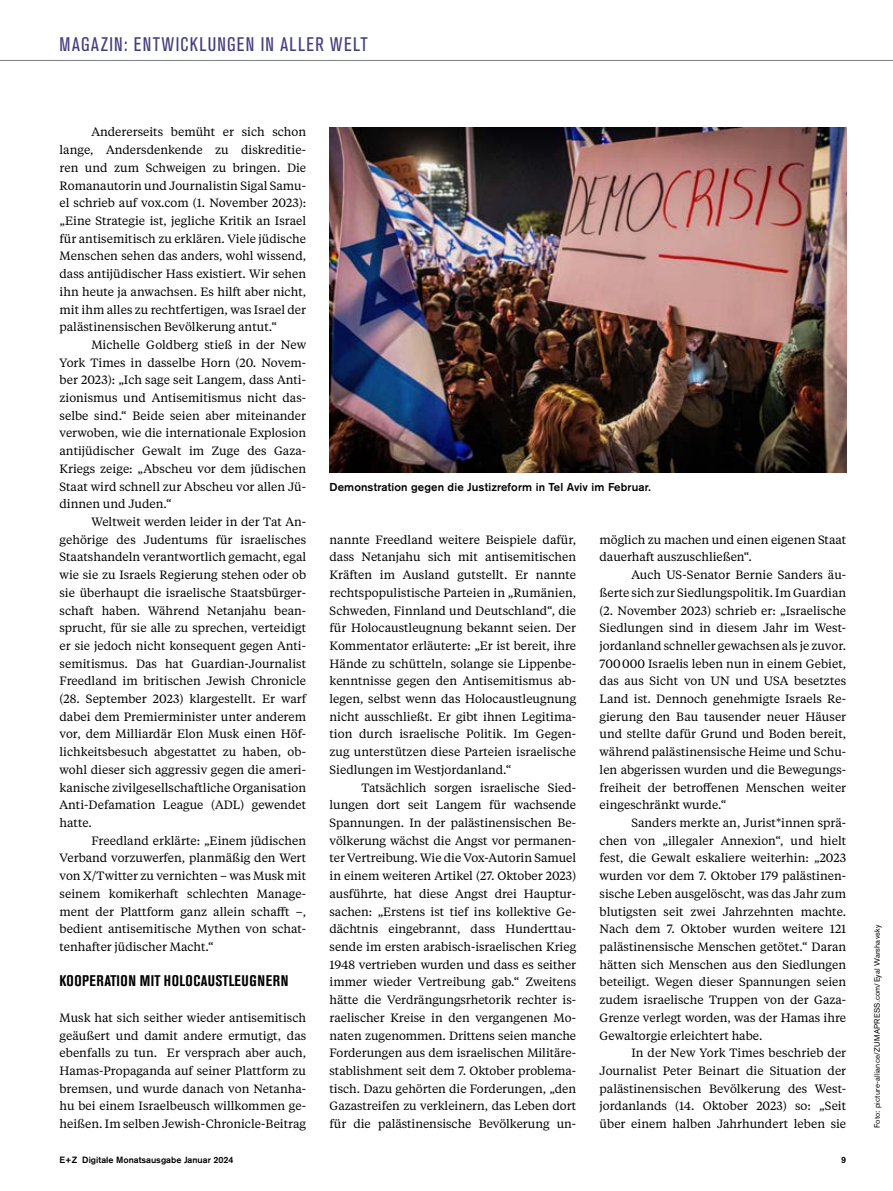
<style>
.page{position:relative;width:893px;height:1191px;background:#fff}
.page>*{position:absolute;margin:0;border:0;box-sizing:border-box;transform-origin:0 0}
.t1{font:condensed 19.5px "Akzidenz Grotesk BE";letter-spacing:.07em;color:#443f7e}
.t2{font:700 condensed 15.3px "Akzidenz Grotesk BE";letter-spacing:.035em;color:#000}
.t3{font:12px/17.7px "Tiempos Text";color:#000;text-align:justify}
.t4{font:500 11.4px "Akzidenz Grotesk BE";letter-spacing:.01em;color:#000}
.t5{font:500 9px "Akzidenz Grotesk BE";color:#000}
.t6{font:7.8px "Akzidenz Grotesk BE";letter-spacing:.02em;color:#000}
</style>
<div class="page">
<hr style="left:0;top:60px;width:893px;height:1px;background:#808285">
<img style="left:330px;top:128px;width:516px;height:345px">
<h1 class="t1" style="left:60px;top:33px;width:310px">MAGAZIN: ENTWICKLUNGEN IN ALLER WELT</h1>
<p class="t3" style="left:60px;top:123px;width:248px;text-indent:32px">Andererseits bemüht er sich schon lange, Andersdenkende zu diskreditie&shy;ren und zum Schweigen zu bringen. Die Romanautorin und Journalistin Sigal Samu&shy;el schrieb auf vox.com (1. November 2023): „Eine Strategie ist, jegliche Kritik an Israel für antisemitisch zu erklären. Viele jüdische Menschen sehen das anders, wohl wissend, dass antijüdischer Hass existiert. Wir sehen ihn heute ja anwachsen. Es hilft aber nicht, mit ihm alles zu rechtfertigen, was Israel der palästinensischen Bevölkerung antut.“</p>
<p class="t3" style="left:60px;top:335px;width:248px;text-indent:32px">Michelle Goldberg stieß in der New York Times in dasselbe Horn (20. Novem&shy;ber 2023): „Ich sage seit Langem, dass Anti&shy;zionismus und Antisemitismus nicht das&shy;selbe sind.“ Beide seien aber miteinander verwoben, wie die internationale Explosion antijüdischer Gewalt im Zuge des Gaza-Kriegs zeige: „Abscheu vor dem jüdischen Staat wird schnell zur Abscheu vor allen Jü&shy;dinnen und Juden.“</p>
<p class="t3" style="left:60px;top:512px;width:248px;text-indent:32px">Weltweit werden leider in der Tat An&shy;gehörige des Judentums für israelisches Staatshandeln verantwortlich gemacht, egal wie sie zu Israels Regierung stehen oder ob sie überhaupt die israelische Staatsbürger&shy;schaft haben. Während Netanjahu bean&shy;sprucht, für sie alle zu sprechen, verteidigt er sie jedoch nicht konsequent gegen Anti&shy;semitismus. Das hat Guardian-Journalist Freedland im britischen Jewish Chronicle (28. September 2023) klargestellt. Er warf dabei dem Premierminister unter anderem vor, dem Milliardär Elon Musk einen Höf&shy;lichkeitsbesuch abgestattet zu haben, ob&shy;wohl dieser sich aggressiv gegen die ameri&shy;kanische zivilgesellschaftliche Organisation Anti-Defamation League (ADL) gewendet hatte.</p>
<p class="t3" style="left:60px;top:831px;width:248px;text-indent:32px">Freedland erklärte: „Einem jüdischen Verband vorzuwerfen, planmäßig den Wert von X/Twitter zu vernichten – was Musk mit seinem komikerhaft schlechten Manage&shy;ment der Plattform ganz allein schafft –, bedient antisemitische Mythen von schat&shy;tenhafter jüdischer Macht.“</p>
<p class="t2" style="left:60px;top:972px;width:230px">KOOPERATION MIT HOLOCAUSTLEUGNERN</p>
<p class="t3" style="left:60px;top:1008px;width:248px">Musk hat sich seither wieder antisemitisch geäußert und damit andere ermutigt, das ebenfalls zu tun. Er versprach aber auch, Hamas-Propaganda auf seiner Plattform zu bremsen, und wurde danach von Netanha&shy;hu bei einem Israelbeusch willkommen ge&shy;heißen. Im selben Jewish-Chronicle-Beitrag</p>
<p class="t4" style="left:330px;top:479px;width:323px">Demonstration gegen die Justizreform in Tel Aviv im Februar.</p>
<p class="t3" style="left:330px;top:530px;width:248px">nannte Freedland weitere Beispiele dafür, dass Netanjahu sich mit antisemitischen Kräften im Ausland gutstellt. Er nannte rechtspopulistische Parteien in „Rumänien, Schweden, Finnland und Deutschland“, die für Holocaustleugnung bekannt seien. Der Kommentator erläuterte: „Er ist bereit, ihre Hände zu schütteln, solange sie Lippenbe&shy;kenntnisse gegen den Antisemitismus ab&shy;legen, selbst wenn das Holocaustleugnung nicht ausschließt. Er gibt ihnen Legitima&shy;tion durch israelische Politik. Im Gegen&shy;zug unterstützen diese Parteien israelische Siedlungen im Westjordanland.“</p>
<p class="t3" style="left:330px;top:778px;width:248px;text-indent:32px">Tatsächlich sorgen israelische Sied&shy;lungen dort seit Langem für wachsende Spannungen. In der palästinensischen Be&shy;völkerung wächst die Angst vor permanen&shy;ter Vertreibung. Wie die Vox-Autorin Samuel in einem weiteren Artikel (27. Oktober 2023) ausführte, hat diese Angst drei Hauptur&shy;sachen: „Erstens ist tief ins kollektive Ge&shy;dächtnis eingebrannt, dass Hunderttau&shy;sende im ersten arabisch-israelischen Krieg 1948 vertrieben wurden und dass es seither immer wieder Vertreibung gab.“ Zweitens hätte die Verdrängungsrhetorik rechter is&shy;raelischer Kreise in den vergangenen Mo&shy;naten zugenommen. Drittens seien manche Forderungen aus dem israelischen Militäre&shy;stablishment seit dem 7. Oktober problema&shy;tisch. Dazu gehörten die Forderungen, „den Gazastreifen zu verkleinern, das Leben dort für die palästinensische Bevölkerung un-</p>
<p class="t3" style="left:600px;top:530px;width:248px">möglich zu machen und einen eigenen Staat dauerhaft auszuschließen“.</p>
<p class="t3" style="left:600px;top:565px;width:248px;text-indent:32px">Auch US-Senator Bernie Sanders äu&shy;ßerte sich zur Siedlungspolitik. Im Guardian (2. November 2023) schrieb er: „Israelische Siedlungen sind in diesem Jahr im West&shy;jordanland schneller gewachsen als je zuvor.<br>700000 Israelis leben nun in einem Gebiet, das aus Sicht von UN und USA besetztes Land ist. Dennoch genehmigte Israels Re&shy;gierung den Bau tausender neuer Häuser und stellte dafür Grund und Boden bereit, während palästinensische Heime und Schu&shy;len abgerissen wurden und die Bewegungs&shy;freiheit der betroffenen Menschen weiter eingeschränkt wurde.“</p>
<p class="t3" style="left:600px;top:813px;width:248px;text-indent:32px">Sanders merkte an, Jurist*innen sprä&shy;chen von „illegaler Annexion“, und hielt fest, die Gewalt eskaliere weiterhin: „2023 wurden vor dem 7. Oktober 179 palästinen&shy;sische Leben ausgelöscht, was das Jahr zum blutigsten seit zwei Jahrzehnten machte.<br>Nach dem 7. Oktober wurden weitere 121 palästinensische Menschen getötet.“ Daran hätten sich Menschen aus den Siedlungen beteiligt. Wegen dieser Spannungen seien zudem israelische Truppen von der Gaza-Grenze verlegt worden, was der Hamas ihre Gewaltorgie erleichtert habe.</p>
<p class="t3" style="left:600px;top:1043px;width:248px;text-indent:32px">In der New York Times beschrieb der Journalist Peter Beinart die Situation der palästinensischen Bevölkerung des West&shy;jordanlands (14. Oktober 2023) so: „Seit über einem halben Jahrhundert leben sie</p>
<p class="t5" style="left:60px;top:1154px;width:176px">E+Z Digitale Monatsausgabe Januar 2024</p>
<p class="t5" style="left:841px;top:1154px;width:7px">9</p>
<p class="t6" style="left:872px;top:1128px;width:205px;rotate:-90deg">Foto: picture-alliance/ZUMAPRESS.com/Eyal Warshavsky</p>
</div>
